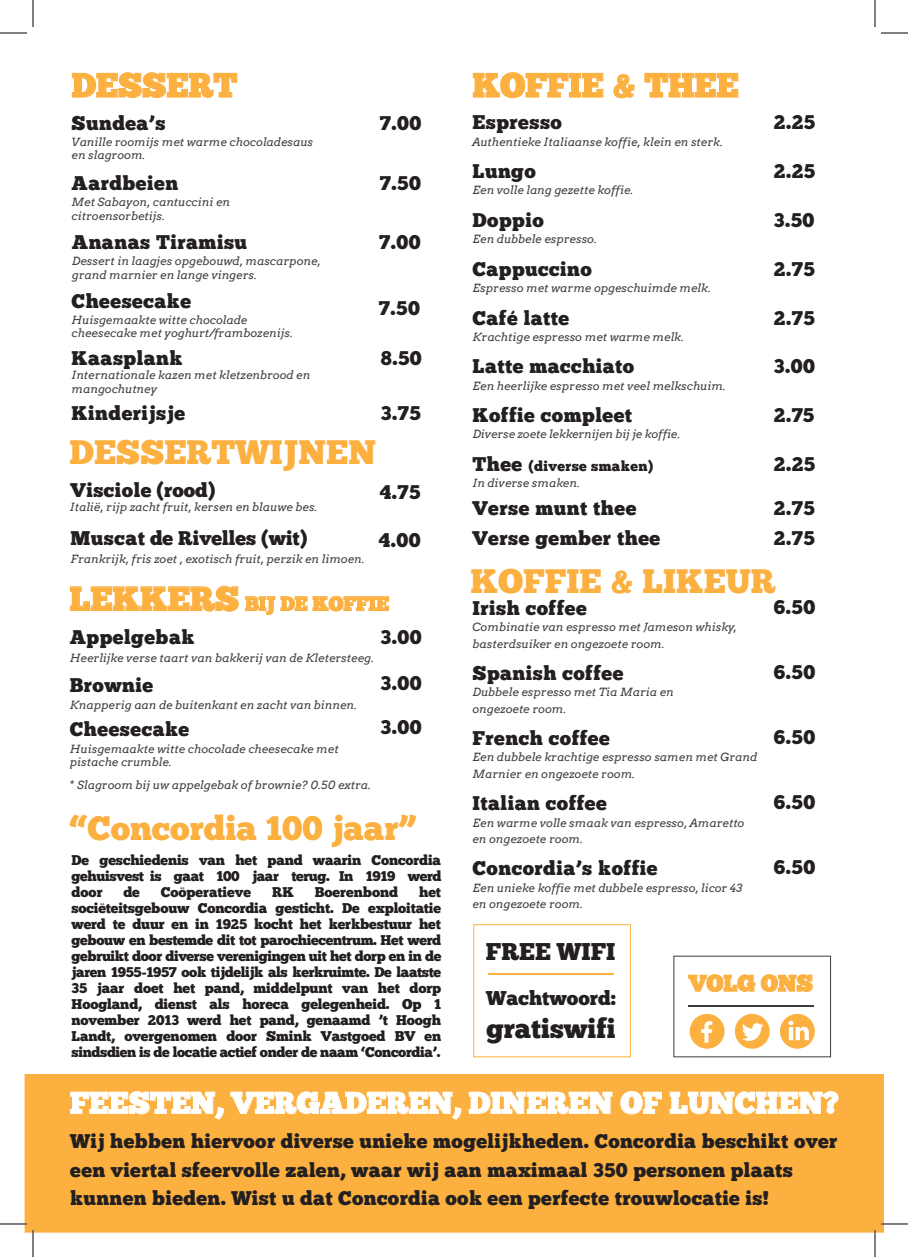
<style>
.page{position:relative;width:908px;height:1257px;background:#fff}
.page>*{position:absolute;margin:0;border:0;box-sizing:border-box;transform-origin:0 0}
.t1{font:33.9px "Chunk Five";color:#fbb03f}
.t2{font:30.2px "Chunk Five";color:#fff}
.t3{font:27.1px "Chunk Five";color:#231f20}
.t4{font:24.2px "Chunk Five";color:#231f20}
.t5{font:22.9px "Chunk Five";color:#fbb03f}
.t6{font:20px "Chunk Five";color:#231f20}
.t7{font:19.8px/28.3px "Chunk Five";letter-spacing:.025em;color:#231f20}
.t8{font:19.8px/33.1px "Chunk Five";letter-spacing:.025em;color:#fbb03f}
.t9{font:19.8px "Chunk Five";color:#231f20}
.t10{font:14.1px/16px "Chunk Five";letter-spacing:-.025em;color:#231f20;text-align:justify}
.t11{font:14.1px "Chunk Five";color:#231f20}
.t12{font:14.1px "Chunk Five";letter-spacing:.025em;color:#231f20}
.t13{font:italic 11.3px/13.6px "Arvo";color:#41433f}
.s1{font-size:33.9px}
.s2{color:#231f20}
.s3{font-size:19.8px}
</style>
<div class="page">
<div style="left:25px;top:1074px;width:858px;height:158px;background:#fbb03f"></div>
<svg style="left:70px;top:1091px;width:154px;height:28px"></svg>
<svg style="left:231px;top:1091px;width:230px;height:28px"></svg>
<svg style="left:469px;top:1092px;width:143px;height:22px"></svg>
<svg style="left:620px;top:1091px;width:42px;height:23px"></svg>
<svg style="left:670px;top:1091px;width:168px;height:23px"></svg>
<hr style="left:688px;top:1005px;width:126px;height:1px;background:#3f3b3c">
<svg style="left:688px;top:974px;width:67px;height:18px"></svg>
<svg style="left:761px;top:974px;width:52px;height:18px"></svg>
<svg style="left:690px;top:1014px;width:34px;height:34px"></svg>
<svg style="left:735px;top:1014px;width:35px;height:34px"></svg>
<svg style="left:780px;top:1014px;width:35px;height:34px"></svg>
<hr style="left:488px;top:973px;width:126px;height:2px;background:#fbb03f">
<div style="left:473px;top:924px;width:158px;height:133px;border:1px solid #fbb03f"></div>
<svg style="left:72px;top:72px;width:165px;height:26px"></svg>
<svg style="left:473px;top:72px;width:130px;height:26px"></svg>
<svg style="left:614px;top:74px;width:20px;height:25px"></svg>
<svg style="left:645px;top:73px;width:93px;height:24px"></svg>
<svg style="left:616px;top:572px;width:7px;height:8px"></svg>
<svg style="left:70px;top:586px;width:169px;height:25px"></svg>
<svg style="left:245px;top:596px;width:30px;height:19px"></svg>
<svg style="left:281px;top:596px;width:26px;height:15px"></svg>
<svg style="left:313px;top:596px;width:76px;height:15px"></svg>
<hr style="left:32px;top:1230px;width:2px;height:27px;background:#fff">
<hr style="left:874px;top:1230px;width:2px;height:27px;background:#fff">
<svg style="left:0;top:33px;width:27px;height:1px"></svg>
<svg style="left:881px;top:33px;width:27px;height:1px"></svg>
<svg style="left:0;top:1223px;width:27px;height:1px"></svg>
<svg style="left:881px;top:1223px;width:27px;height:1px"></svg>
<svg style="left:33px;top:0;width:1px;height:27px"></svg>
<svg style="left:33px;top:1230px;width:1px;height:27px"></svg>
<svg style="left:875px;top:0;width:1px;height:27px"></svg>
<svg style="left:875px;top:1230px;width:1px;height:27px"></svg>
<h1 class="t1" style="left:72px;top:65px;width:167px">DESSERT</h1>
<h3 class="t7" style="left:72px;top:109px;width:95px">Sundea’s</h3>
<p class="t13" style="left:72px;top:135px;width:243px">Vanille roomijs met warme chocoladesaus en slagroom.</p>
<h3 class="t7" style="left:72px;top:169px;width:108px">Aardbeien</h3>
<p class="t13" style="left:72px;top:195px;width:160px">Met Sabayon, cantuccini en citroensorbetijs.</p>
<h3 class="t7" style="left:72px;top:228px;width:177px">Ananas Tiramisu</h3>
<p class="t13" style="left:72px;top:254px;width:250px">Dessert in laagjes opgebouwd, mascarpone, grand marnier en lange vingers.</p>
<h3 class="t7" style="left:72px;top:286px;width:121px">Cheesecake</h3>
<p class="t13" style="left:72px;top:312px;width:223px">Huisgemaakte witte chocolade cheesecake met yoghurt/frambozenijs.</p>
<h3 class="t7" style="left:72px;top:344px;width:112px">Kaasplank</h3>
<p class="t13" style="left:72px;top:368px;width:240px">Internationale kazen met kletzenbrood en mangochutney</p>
<h3 class="t7" style="left:380px;top:109px;width:43px">7.00</h3>
<h3 class="t7" style="left:380px;top:169px;width:43px">7.50</h3>
<h3 class="t7" style="left:379px;top:228px;width:43px">7.00</h3>
<h3 class="t7" style="left:379px;top:294px;width:43px">7.50</h3>
<h3 class="t7" style="left:381px;top:344px;width:42px">8.50</h3>
<h3 class="t7" style="left:72px;top:399px;width:115px">Kinderijsje</h3>
<h3 class="t7" style="left:381px;top:399px;width:41px">3.75</h3>
<h1 class="t1" style="left:70px;top:431px;width:308px">DESSERTWIJNEN</h1>
<h3 class="t7" style="left:71px;top:476px;width:146px">Visciole (rood)</h3>
<h3 class="t9" style="left:71px;top:526px;width:238px">Muscat de Rivelles (wit)</h3>
<h3 class="t7" style="left:380px;top:478px;width:42px">4.75</h3>
<h3 class="t7" style="left:379px;top:526px;width:43px">4.00</h3>
<p class="t13" style="left:70px;top:500px;width:249px">Italië, rijp zacht fruit, kersen en blauwe bes.</p>
<p class="t13" style="left:71px;top:552px;width:296px">Frankrijk, fris zoet , exotisch fruit, perzik en limoen.</p>
<h3 class="t8" style="left:70px;top:587px;width:321px"><span class="s1">LEKKERS</span> BIJ DE KOFFIE<br><span class="s2">Appelgebak</span></h3>
<p class="t13" style="left:70px;top:651px;width:305px">Heerlijke verse taart van bakkerij van de Kletersteeg.</p>
<h3 class="t7" style="left:381px;top:622px;width:42px">3.00</h3>
<h3 class="t7" style="left:70px;top:671px;width:85px">Brownie</h3>
<p class="t13" style="left:70px;top:697px;width:289px">Knapperig aan de buitenkant en zacht van binnen.</p>
<h3 class="t7" style="left:381px;top:669px;width:42px">3.00</h3>
<h3 class="t7" style="left:70px;top:715px;width:121px">Cheesecake</h3>
<h3 class="t7" style="left:381px;top:713px;width:42px">3.00</h3>
<p class="t13" style="left:70px;top:741px;width:270px">Huisgemaakte witte chocolade cheesecake met pistache crumble.</p>
<p class="t13" style="left:70px;top:778px;width:303px">* Slagroom bij uw appelgebak of brownie? 0.50 extra.</p>
<h1 class="t1" style="left:70px;top:808px;width:348px">“Concordia 100 jaar”</h1>
<p class="t10" style="left:72px;top:851px;width:371px">De geschiedenis van het pand waarin Concordia gehuisvest is gaat 100 jaar terug. In 1919 werd door</p>
<p class="t10" style="left:72px;top:883px;width:371px;text-indent:347px">het sociëteitsgebouw Concordia gesticht. De exploitatie werd te duur en in 1925 kocht het kerkbestuur het gebouw en bestemde dit tot parochiecentrum. Het werd gebruikt door diverse verenigingen uit het dorp en in de jaren 1955-1957 ook tijdelijk als kerkruimte. De laatste 35 jaar doet het pand, middelpunt van het dorp Hoogland, dienst als horeca gelegenheid. Op 1 november 2013 werd het pand, genaamd ’t Hoogh Landt, overgenomen door Smink Vastgoed BV en sindsdien is de locatie actief onder de naam ‘Concordia’.</p>
<p class="t10" style="left:123px;top:883px;width:18px">de</p>
<p class="t11" style="left:161px;top:883px;width:92px">Coöperatieve</p>
<p class="t10" style="left:272px;top:883px;width:23px">RK</p>
<p class="t11" style="left:315px;top:883px;width:85px">Boerenbond</p>
<h1 class="t1" style="left:472px;top:65px;width:268px">KOFFIE &amp; THEE</h1>
<h3 class="t7" style="left:472px;top:108px;width:91px">Espresso</h3>
<p class="t13" style="left:472px;top:134px;width:252px">Authentieke Italiaanse koffie, klein en sterk.</p>
<h3 class="t7" style="left:472px;top:157px;width:65px">Lungo</h3>
<p class="t13" style="left:472px;top:183px;width:162px">Een volle lang gezette koffie.</p>
<h3 class="t7" style="left:472px;top:206px;width:73px">Doppio</h3>
<p class="t13" style="left:472px;top:232px;width:126px">Een dubbele espresso.</p>
<h3 class="t7" style="left:472px;top:255px;width:121px">Cappuccino</h3>
<p class="t13" style="left:472px;top:281px;width:240px">Espresso met warme opgeschuimde melk.</p>
<h3 class="t7" style="left:472px;top:303px;width:98px">Café latte</h3>
<p class="t13" style="left:472px;top:330px;width:213px">Krachtige espresso met warme melk.</p>
<h3 class="t7" style="left:472px;top:352px;width:163px">Latte macchiato</h3>
<p class="t13" style="left:472px;top:378px;width:255px">Een heerlijke espresso met veel melkschuim.</p>
<h3 class="t7" style="left:472px;top:401px;width:161px">Koffie compleet</h3>
<p class="t13" style="left:472px;top:427px;width:209px">Diverse zoete lekkernijen bij je koffie.</p>
<p class="t12" style="left:472px;top:457px;width:182px"><span class="s3">Thee</span> (diverse smaken)</p>
<p class="t13" style="left:472px;top:476px;width:109px">In diverse smaken.</p>
<h3 class="t7" style="left:472px;top:494px;width:166px">Verse munt thee</h3>
<h3 class="t7" style="left:774px;top:108px;width:43px">2.25</h3>
<h3 class="t7" style="left:774px;top:157px;width:43px">2.25</h3>
<h3 class="t7" style="left:774px;top:206px;width:42px">3.50</h3>
<h3 class="t7" style="left:774px;top:255px;width:42px">2.75</h3>
<h3 class="t7" style="left:774px;top:303px;width:42px">2.75</h3>
<h3 class="t7" style="left:774px;top:352px;width:42px">3.00</h3>
<h3 class="t7" style="left:774px;top:401px;width:42px">2.75</h3>
<h3 class="t7" style="left:774px;top:450px;width:43px">2.25</h3>
<h3 class="t7" style="left:774px;top:494px;width:42px">2.75</h3>
<h3 class="t7" style="left:472px;top:524px;width:189px">Verse gember thee</h3>
<h3 class="t7" style="left:774px;top:524px;width:42px">2.75</h3>
<h1 class="t1" style="left:470px;top:561px;width:307px">KOFFIE &amp; LIKEUR</h1>
<h3 class="t7" style="left:472px;top:594px;width:116px">Irish coffee</h3>
<p class="t13" style="left:472px;top:619px;width:266px;line-height:16.3px">Combinatie van espresso met Jameson whisky, basterdsuiker en ongezoete room.</p>
<h3 class="t7" style="left:472px;top:659px;width:153px">Spanish coffee</h3>
<p class="t13" style="left:472px;top:684px;width:203px;line-height:16.3px">Dubbele espresso met Tia Maria en ongezoete room.</p>
<h3 class="t7" style="left:472px;top:724px;width:139px">French coffee</h3>
<p class="t13" style="left:472px;top:749px;width:286px;line-height:16.3px">Een dubbele krachtige espresso samen met Grand<br>Marnier en ongezoete room.</p>
<h3 class="t7" style="left:472px;top:789px;width:136px">Italian coffee</h3>
<p class="t13" style="left:472px;top:814px;width:273px;line-height:16.3px">Een warme volle smaak van espresso, Amaretto en ongezoete room.</p>
<h3 class="t7" style="left:472px;top:854px;width:187px">Concordia’s koffie</h3>
<p class="t13" style="left:472px;top:879px;width:271px;line-height:16.3px">Een unieke koffie met dubbele espresso, licor 43 en ongezoete room.</p>
<h3 class="t7" style="left:774px;top:593px;width:43px">6.50</h3>
<h3 class="t7" style="left:774px;top:658px;width:43px">6.50</h3>
<h3 class="t7" style="left:774px;top:723px;width:43px">6.50</h3>
<h3 class="t7" style="left:774px;top:788px;width:43px">6.50</h3>
<h3 class="t7" style="left:774px;top:853px;width:43px">6.50</h3>
<h3 class="t4" style="left:486px;top:937px;width:131px">FREE WIFI</h3>
<h3 class="t6" style="left:486px;top:986px;width:131px">Wachtwoord:</h3>
<h3 class="t3" style="left:486px;top:1012px;width:131px">gratiswifi</h3>
<h3 class="t5" style="left:689px;top:969px;width:126px">VOLG ONS</h3>
<h2 class="t2" style="left:70px;top:1084px;width:770px">FEESTEN, VERGADEREN, DINEREN OF LUNCHEN?</h2>
<h3 class="t7" style="left:70px;top:1127px;width:769px">Wij hebben hiervoor diverse unieke mogelijkheden. Concordia beschikt over een viertal sfeervolle zalen, waar wij aan maximaal 350 personen plaats kunnen bieden. Wist u dat Concordia ook een perfecte trouwlocatie is!</h3>
</div>
